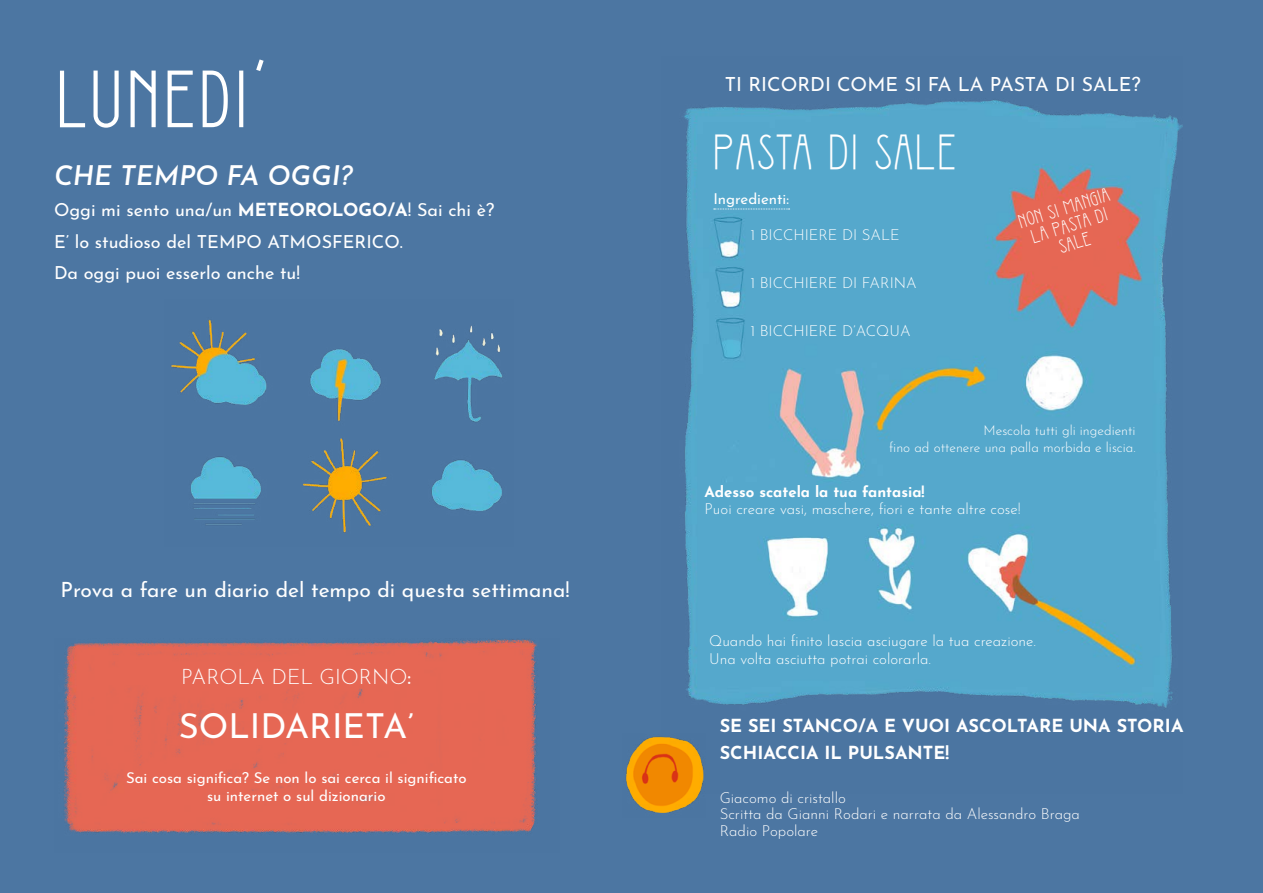
<style>
.page{position:relative;width:1263px;height:893px;background:#4c76a2}
.page>*{position:absolute;margin:0;border:0;box-sizing:border-box;transform-origin:0 0}
.t1{font:99px "Verola Lux";color:#fff}
.t2{font:46.5px "Verola Lux";color:#fff}
.t3{font:34.5px "Josefin Sans";color:#fff}
.t4{font:italic 600 27px "Josefin Sans";color:#fff}
.t5{font:21px "Josefin Sans";color:#fff}
.t6{font:300 21px "Josefin Sans";color:#fff}
.t7{font:19.5px "Josefin Sans";color:#fff}
.t8{font:18px/31.5px "Josefin Sans";color:#fff}
.t9{font:700 18px/27px "Josefin Sans";color:#fff}
.t10{font:18px/18px "Verola Lux";color:#fff;text-align:center}
.t11{font:300 15px/16.5px "Josefin Sans";color:#fff}
.t12{font:15px/18px "Josefin Sans";color:#fff;text-align:center}
.t13{font:700 15px "Josefin Sans";color:#fff}
.t14{font:300 13.5px/16.2px "Josefin Sans";color:#fff;text-align:right}
.s1{font-weight:700}
.s2{font-weight:400}
</style>
<div class="page">
<img style="left:54px;top:639px;width:505px;height:214px">
<img style="left:165px;top:300px;width:349px;height:247px">
<img style="left:661px;top:57px;width:521px;height:737px">
<svg style="left:714px;top:209px;width:76px;height:1px"></svg>
<img style="left:623px;top:734px;width:82px;height:83px">
<h1 class="t1" style="left:54px;top:37px;width:216px">lunedi’</h1>
<h3 class="t4" style="left:54px;top:152px;width:300px">CHE TEMPO FA OGGI?</h3>
<p class="t8" style="left:54px;top:192px;width:442px">Oggi mi sento una/un <span class="s1">METEOROLOGO/A</span>! Sai chi è?<br>E’ lo studioso del TEMPO ATMOSFERICO.<br>Da oggi puoi esserlo anche tu!</p>
<h3 class="t5" style="left:61px;top:572px;width:511px">Prova a fare un diario del tempo di questa settimana!</h3>
<h3 class="t6" style="left:181px;top:661px;width:232px">PAROLA DEL GIORNO<span class="s2">:</span></h3>
<h3 class="t3" style="left:179px;top:698px;width:236px">SOLIDARIETA’</h3>
<p class="t12" style="left:126px;top:767px;width:342px">Sai cosa significa? Se non lo sai cerca il significato su internet o sul dizionario</p>
<h3 class="t7" style="left:725px;top:68px;width:417px">TI RICORDI COME SI FA LA PASTA DI SALE?</h3>
<h2 class="t2" style="left:712px;top:122px;width:246px">PASTA DI SALE</h2>
<p class="t12" style="left:713px;top:188px;width:77px">Ingredienti:</p>
<p class="t11" style="left:750px;top:225px;width:151px">1 BICCHIERE DI SALE</p>
<p class="t11" style="left:750px;top:273px;width:168px">1 BICCHIERE DI FARINA</p>
<p class="t11" style="left:750px;top:321px;width:162px">1 BICCHIERE D’ACQUA</p>
<p class="t10" style="left:1016px;top:212px;width:96px;rotate:-17deg">NON SI MANGIA<br>LA PASTA DI<br>SALE</p>
<p class="t14" style="left:889px;top:421px;width:248px">Mescola tutti gli ingedienti<br>fino ad ottenere una palla morbida e liscia.</p>
<p class="t13" style="left:705px;top:479px;width:221px">Adesso scatela la tua fantasia!</p>
<p class="t11" style="left:705px;top:499px;width:318px">Puoi creare vasi, maschere, fiori e tante altre cose!</p>
<p class="t11" style="left:709px;top:630px;width:328px;line-height:18px">Quando hai finito lascia asciugare la tua creazione.<br>Una volta asciutta potrai colorarla.</p>
<p class="t9" style="left:720px;top:710px;width:465px">SE SEI STANCO/A E VUOI ASCOLTARE UNA STORIA<br>SCHIACCIA IL PULSANTE!</p>
<p class="t11" style="left:720px;top:788px;width:362px">Giacomo di cristallo<br>Scritta da Gianni Rodari e narrata da Alessandro Braga<br>Radio Popolare</p>
</div>
